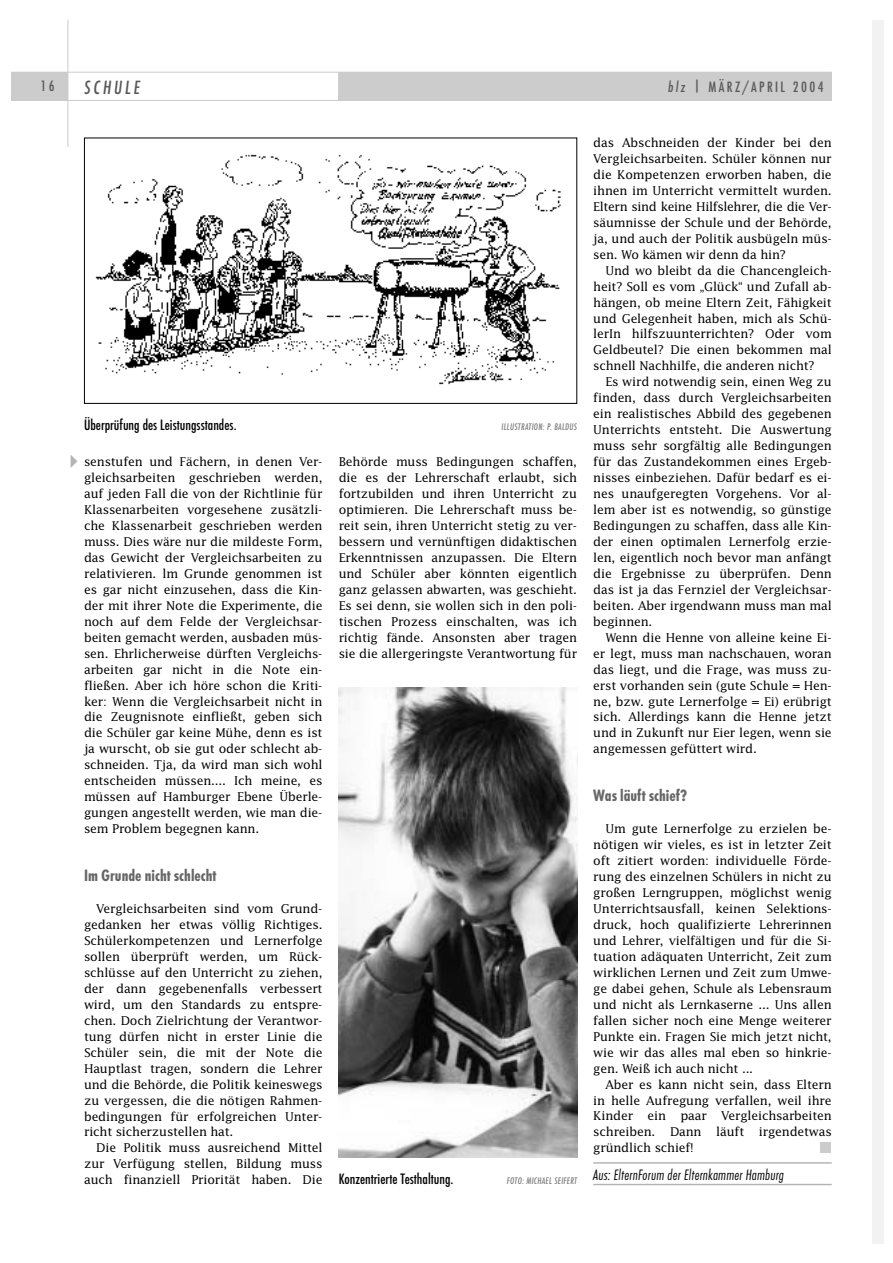
<style>
.page{position:relative;width:893px;height:1263px;background:#fff}
.page>*{position:absolute;margin:0;border:0;box-sizing:border-box;transform-origin:0 0}
.t1{font:italic 500 condensed 19.95px "Futura T";letter-spacing:.15em;color:#595959}
.t2{font:700 condensed 17.1px "Futura T";color:#666}
.t3{font:500 condensed 15.6px "Futura T";color:#000}
.t4{font:italic 300 condensed 15.6px "Futura T";letter-spacing:.01em;color:#000}
.t5{font:500 condensed 15.6px "Futura T";letter-spacing:.15em;color:#595959}
.t6{font:12.15px/15.9px "Lucida";letter-spacing:-.015em;color:#000;text-align:justify}
.t7{font:italic 500 condensed 10.05px "Futura T";letter-spacing:.03em;color:#808080}
.s1{font-style:italic}
</style>
<div class="page">
<div style="left:872px;top:20px;width:12px;height:1224px;background:#f2f2f2"></div>
<div style="left:11px;top:72px;width:57px;height:28px;background:#ccc"></div>
<hr style="left:593px;top:1162px;width:238px;height:2px;background:#b3b3b3">
<hr style="left:593px;top:1184px;width:238px;height:1px;background:#b3b3b3">
<div style="left:820px;top:1142px;width:10px;height:10px;background:#ccc"></div>
<hr style="left:11px;top:100px;width:820px;height:1px;background:#ccc">
<hr style="left:11px;top:72px;width:820px;height:1px;background:#ccc">
<hr style="left:67px;top:20px;width:1px;height:127px;background:#ccc">
<div style="left:339px;top:72px;width:492px;height:28px;background:#ccc"></div>
<img style="left:95px;top:154px;width:466px;height:231px">
<div style="left:84px;top:138px;width:493px;height:266px;border:1px solid #000"></div>
<img style="left:339px;top:688px;width:238px;height:469px">
<p class="t5" style="left:41px;top:79px;width:16px">16</p>
<h1 class="t1" style="left:84px;top:79px;width:58px">SCHULE</h1>
<p class="t5" style="left:668px;top:80px;width:157px"><span class="s1">blz</span> | MÄRZ/APRIL 2004</p>
<p class="t3" style="left:84px;top:418px;width:154px">Überprüfung des Leistungsstandes.</p>
<p class="t7" style="left:501px;top:422px;width:77px">ILLUSTRATION: P. BALDUS</p>
<p class="t6" style="left:84px;top:455px;width:240px">senstufen und Fächern, in denen Ver&shy;gleichsarbeiten geschrieben werden, auf jeden Fall die von der Richtlinie für Klassenarbeiten vorgesehene zusätzli&shy;che Klassenarbeit geschrieben werden muss. Dies wäre nur die mildeste Form, das Gewicht der Vergleichsarbeiten zu relativieren. lm Grunde genommen ist es gar nicht einzusehen, dass die Kin&shy;der mit ihrer Note die Experimente, die noch auf dem Felde der Vergleichsar&shy;beiten gemacht werden, ausbaden müs&shy;sen. Ehrlicherweise dürften Vergleichs&shy;arbeiten gar nicht in die Note ein&shy;fließen. Aber ich höre schon die Kriti&shy;ker: Wenn die Vergleichsarbeit nicht in die Zeugnisnote einfließt, geben sich die Schüler gar keine Mühe, denn es ist ja wurscht, ob sie gut oder schlecht ab&shy;schneiden. Tja, da wird man sich wohl entscheiden müssen.... Ich meine, es müssen auf Hamburger Ebene Überle&shy;gungen angestellt werden, wie man die&shy;sem Problem begegnen kann.</p>
<h2 class="t2" style="left:84px;top:869px;width:134px">Im Grunde nicht schlecht</h2>
<p class="t6" style="left:84px;top:902px;width:240px;text-indent:12px">Vergleichsarbeiten sind vom Grund&shy;gedanken her etwas völlig Richtiges.<br>Schülerkompetenzen und Lernerfolge sollen überprüft werden, um Rück&shy;schlüsse auf den Unterricht zu ziehen, der dann gegebenenfalls verbessert wird, um den Standards zu entspre&shy;chen. Doch Zielrichtung der Verantwor&shy;tung dürfen nicht in erster Linie die Schüler sein, die mit der Note die Hauptlast tragen, sondern die Lehrer und die Behörde, die Politik keineswegs zu vergessen, die die nötigen Rahmen&shy;bedingungen für erfolgreichen Unter&shy;richt sicherzustellen hat.</p>
<p class="t6" style="left:84px;top:1141px;width:240px;text-indent:12px">Die Politik muss ausreichend Mittel zur Verfügung stellen, Bildung muss auch finanziell Priorität haben. Die</p>
<p class="t6" style="left:339px;top:455px;width:240px">Behörde muss Bedingungen schaffen, die es der Lehrerschaft erlaubt, sich fortzubilden und ihren Unterricht zu optimieren. Die Lehrerschaft muss be&shy;reit sein, ihren Unterricht stetig zu ver&shy;bessern und vernünftigen didaktischen Erkenntnissen anzupassen. Die Eltern und Schüler aber könnten eigentlich ganz gelassen abwarten, was geschieht.<br>Es sei denn, sie wollen sich in den poli&shy;tischen Prozess einschalten, was ich richtig fände. Ansonsten aber tragen sie die allergeringste Verantwortung für</p>
<p class="t3" style="left:339px;top:1172px;width:116px">Konzentrierte Testhaltung.</p>
<p class="t7" style="left:507px;top:1176px;width:72px">FOTO: MICHAEL SEIFERT</p>
<p class="t6" style="left:593px;top:136px;width:240px">das Abschneiden der Kinder bei den Vergleichsarbeiten. Schüler können nur die Kompetenzen erworben haben, die ihnen im Unterricht vermittelt wurden.<br>Eltern sind keine Hilfslehrer, die die Ver&shy;säumnisse der Schule und der Behörde, ja, und auch der Politik ausbügeln müs&shy;sen. Wo kämen wir denn da hin?</p>
<p class="t6" style="left:593px;top:263px;width:240px;text-indent:12px">Und wo bleibt da die Chancengleich&shy;heit? Soll es vom „Glück“ und Zufall ab&shy;hängen, ob meine Eltern Zeit, Fähigkeit und Gelegenheit haben, mich als Schü&shy;lerIn hilfszuunterrichten? Oder vom Geldbeutel? Die einen bekommen mal schnell Nachhilfe, die anderen nicht?</p>
<p class="t6" style="left:593px;top:375px;width:240px;text-indent:12px">Es wird notwendig sein, einen Weg zu finden, dass durch Vergleichsarbeiten ein realistisches Abbild des gegebenen Unterrichts entsteht. Die Auswertung muss sehr sorgfältig alle Bedingungen für das Zustandekommen eines Ergeb&shy;nisses einbeziehen. Dafür bedarf es ei&shy;nes unaufgeregten Vorgehens. Vor al&shy;lem aber ist es notwendig, so günstige Bedingungen zu schaffen, dass alle Kin&shy;der einen optimalen Lernerfolg erzie&shy;len, eigentlich noch bevor man anfängt die Ergebnisse zu überprüfen. Denn das ist ja das Fernziel der Vergleichsar&shy;beiten. Aber irgendwann muss man mal beginnen.</p>
<p class="t6" style="left:593px;top:630px;width:240px;text-indent:12px">Wenn die Henne von alleine keine Ei&shy;er legt, muss man nachschauen, woran das liegt, und die Frage, was muss zu&shy;erst vorhanden sein (gute Schule = Hen&shy;ne, bzw. gute Lernerfolge = Ei) erübrigt sich. Allerdings kann die Henne jetzt und in Zukunft nur Eier legen, wenn sie angemessen gefüttert wird.</p>
<h2 class="t2" style="left:593px;top:789px;width:95px">Was läuft schief?</h2>
<p class="t6" style="left:593px;top:822px;width:240px;text-indent:12px">Um gute Lernerfolge zu erzielen be&shy;nötigen wir vieles, es ist in letzter Zeit oft zitiert worden: individuelle Förde&shy;rung des einzelnen Schülers in nicht zu großen Lerngruppen, möglichst wenig Unterrichtsausfall, keinen Selektions&shy;druck, hoch qualifizierte Lehrerinnen und Lehrer, vielfältigen und für die Si&shy;tuation adäquaten Unterricht, Zeit zum wirklichen Lernen und Zeit zum Umwe&shy;ge dabei gehen, Schule als Lebensraum und nicht als Lernkaserne ... Uns allen fallen sicher noch eine Menge weiterer Punkte ein. Fragen Sie mich jetzt nicht, wie wir das alles mal eben so hinkrie&shy;gen. Weiß ich auch nicht ...</p>
<p class="t6" style="left:593px;top:1077px;width:240px;text-indent:12px">Aber es kann nicht sein, dass Eltern in helle Aufregung verfallen, weil ihre Kinder ein paar Vergleichsarbeiten schreiben. Dann läuft irgendetwas gründlich schief!</p>
<p class="t4" style="left:593px;top:1168px;width:192px">Aus: ElternForum der Elternkammer Hamburg</p>
</div>
